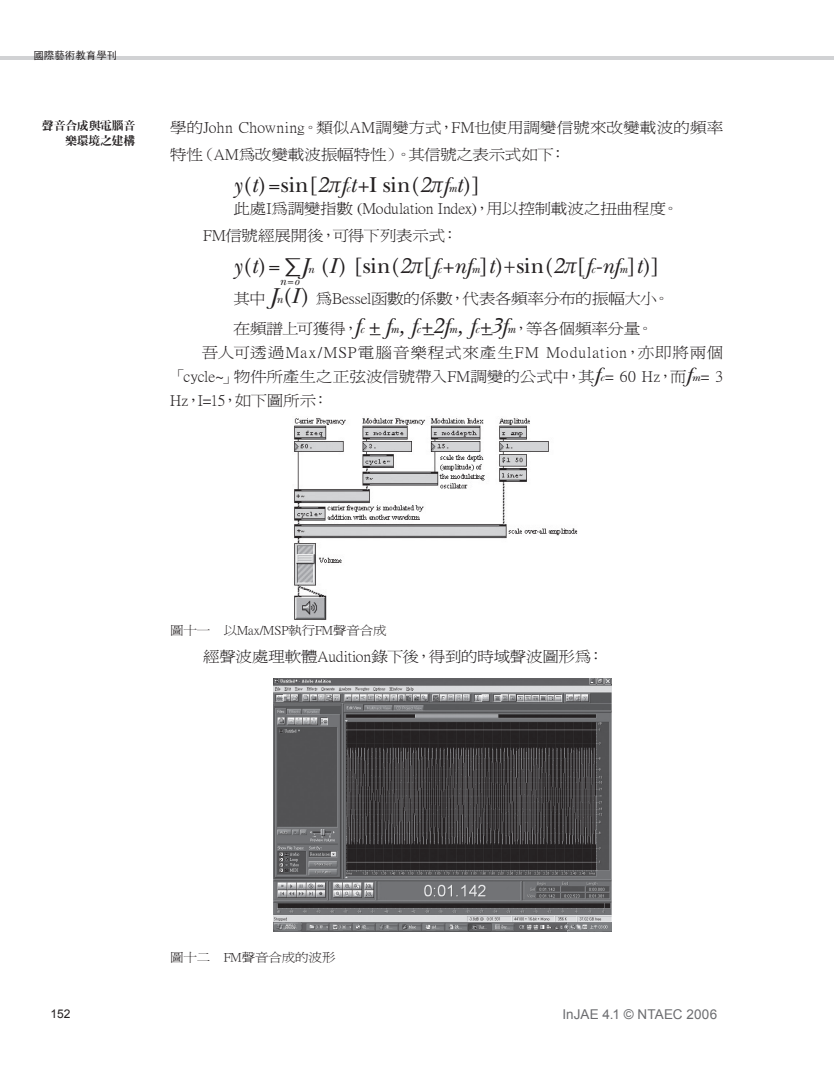
<style>
.page{position:relative;width:834px;height:1089px;background:#fff}
.page>*{position:absolute;margin:0;border:0;box-sizing:border-box;transform-origin:0 0}
.t1{font:22.5px "New Baskerville";letter-spacing:-.005em;color:#231f20}
.t2{font:14.85px/27px "P Ming Li U";letter-spacing:-.01em;color:#231f20;scale:1.11 1}
.t3{font:13.5px "Arial";letter-spacing:.005em;color:#6c6d70}
.t4{font:12.15px "P Ming Li U";letter-spacing:-.01em;color:#231f20;scale:1.11 1}
.t5{font:12px/15px "DF Ming XB WIN BF";letter-spacing:-.02em;color:#231f20;text-align:right}
.t6{font:12px "Arial";color:#231f20}
.t7{font:italic 12px "New Baskerville";color:#231f20}
.t8{font:10.5px "Sim Hei";color:#231f20}
.s1{font-style:italic}
.s2{font-family:"Book Antiqua";font-style:italic}
.s3{font-style:italic;font-size:12px}
.s4{font-family:"Gulim";font-size:21px}
.s5{font-family:"New Baskerville";font-style:italic;font-size:22.5px}
.s6{font-family:"New Baskerville";font-style:italic;font-size:12px}
.s7{font-family:"New Baskerville";font-size:22.5px}
.s8{font-family:"New Baskerville";font-style:italic;font-size:20.25px}
.s9{font-family:"New Baskerville";font-style:italic;font-size:10.8px}
</style>
<div class="page">
<hr style="left:0;top:57px;width:821px;height:3px;background:#d1d2d4">
<svg style="left:821px;top:57px;width:12px;height:3px"></svg>
<img style="left:294px;top:418px;width:284px;height:202px">
<img style="left:273px;top:678px;width:338px;height:253px">
<p class="t8" style="left:33px;top:50px;width:85px">國際藝術教育學刊</p>
<p class="t5" style="left:42px;top:118px;width:95px">聲音合成與電腦音樂環境之建構</p>
<p class="t2" style="left:170px;top:114px;width:499px">學的John Chowning。類似AM調變方式，FM也使用調變信號來改變載波的頻率特性（AM為改變載波振幅特性）。其信號之表示式如下：</p>
<h1 class="t1" style="left:233px;top:171px;width:249px"><span class="s1">y</span>(<span class="s1">t</span>)<span class="s1">=</span>sin[<span class="s1">2</span><span class="s2">π</span><span class="s1">f</span><span class="s3">c</span><span class="s1">t+</span>I sin(<span class="s1">2</span><span class="s2">π</span><span class="s1">f</span><span class="s3">m</span><span class="s1">t</span>)]</h1>
<p class="t2" style="left:170px;top:195px;width:459px;text-indent:63px">此處I為調變指數 (Modulation Index)，用以控制載波之扭曲程度。　　FM信號經展開後，可得下列表示式：</p>
<h1 class="t1" style="left:233px;top:252px;width:428px"><span class="s1">y</span>(<span class="s1">t</span>)<span class="s1">=</span> <span class="s4">∑</span><span class="s1">J</span><span class="s3">n</span> (<span class="s1">I</span>) [sin(<span class="s1">2</span><span class="s2">π</span>[<span class="s1">f</span><span class="s3">c</span><span class="s1">+nf</span><span class="s3">m</span>]<span class="s1">t</span>)+sin(<span class="s1">2</span><span class="s2">π</span>[<span class="s1">f</span><span class="s3">c</span><span class="s1">-nf</span><span class="s3">m</span>]<span class="s1">t</span>)]</h1>
<p class="t2" style="left:233px;top:283px;width:395px;line-height:30px">其中 <span class="s5">J</span><span class="s6">n</span><span class="s7">(</span><span class="s5">I</span><span class="s7">)</span> 為Bessel函數的係數，代表各頻率分布的振幅大小。在頻譜上可獲得，<span class="s5">f</span><span class="s6">c</span> <span class="s5">+ f</span><span class="s6">m</span><span class="s5">, f</span><span class="s6">c</span><span class="s5">+2f</span><span class="s6">m</span><span class="s5">, f</span><span class="s6">c</span><span class="s5">+3f</span><span class="s6">m</span>，等各個頻率分量。</p>
<p class="t2" style="left:170px;top:341px;width:499px;line-height:24px;text-align:justify;text-indent:31px">吾人可透過Max/MSP電腦音樂程式來產生FM Modulation，亦即將兩個「cycle~」物件所產生之正弦波信號帶入FM調變的公式中，其<span class="s8">f</span><span class="s9">c</span>= 60 Hz，而<span class="s8">f</span><span class="s9">m</span>= 3<br>Hz，I=15，如下圖所示：</p>
<p class="t7" style="left:279px;top:274px;width:21px">n=o</p>
<p class="t4" style="left:170px;top:624px;width:196px">圖十一　以Max/MSP執行FM聲音合成</p>
<p class="t2" style="left:170px;top:642px;width:392px">　　經聲波處理軟體Audition錄下後，得到的時域聲波圖形為：</p>
<p class="t4" style="left:170px;top:951px;width:150px">圖十二　FM聲音合成的波形</p>
<p class="t6" style="left:50px;top:1006px;width:22px">152</p>
<p class="t3" style="left:562px;top:1005px;width:156px">InJAE 4.1 © NTAEC 2006</p>
</div>
